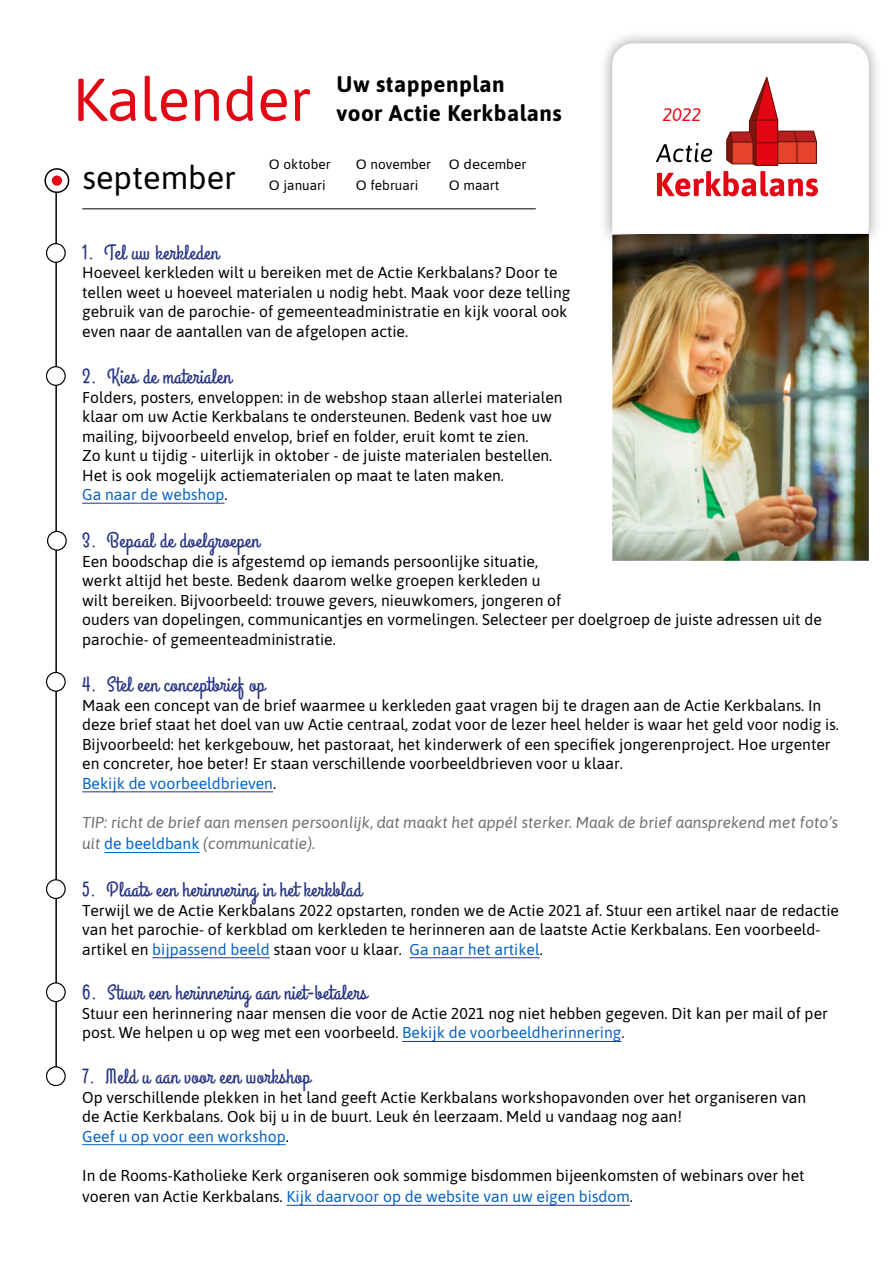
<style>
.page{position:relative;width:893px;height:1263px;background:#fff}
.page>*{position:absolute;margin:0;border:0;box-sizing:border-box;transform-origin:0 0}
.t1{font:60px "Asap";color:#e30613}
.t2{font:32.4px "Asap";color:#000}
.t3{font:700 22.5px/28.5px "Asap";letter-spacing:.02em;color:#000}
.t4{font:21px "Grand Hotel";letter-spacing:.02em;color:#283583}
.t5{font:italic 18.15px "Asap";color:#e30613}
.t6{font:15.75px/19.5px "Asap";color:#000}
.t7{font:italic 15.75px/21.6px "Asap";color:#706f6f}
.t8{font:13.5px "Asap";color:#000;scale:1.11 1}
.s1{color:#0563c1}
.s2{font-style:normal;color:#0563c1}
</style>
<div class="page">
<hr style="left:82px;top:503px;width:142px;height:1px;background:#283583">
<hr style="left:82px;top:791px;width:191px;height:1px;background:#283583">
<hr style="left:104px;top:852px;width:96px;height:1px;background:#0563c1">
<hr style="left:152px;top:957px;width:118px;height:1px;background:#283583">
<hr style="left:409px;top:957px;width:131px;height:1px;background:#283583">
<hr style="left:402px;top:1041px;width:219px;height:1px;background:#283583">
<hr style="left:82px;top:1144px;width:204px;height:1px;background:#0563c1">
<hr style="left:287px;top:1205px;width:343px;height:1px;background:#283583">
<div style="left:44px;top:168px;width:25px;height:25px;border:2px solid #000;border-radius:50%"></div>
<div style="left:52px;top:175px;width:10px;height:11px;background:#e30613;border-radius:50%"></div>
<hr style="left:82px;top:208px;width:454px;height:1px;background:#000">
<hr style="left:55px;top:193px;width:2px;height:887px;background:#000">
<div style="left:47px;top:244px;width:18px;height:18px;background:#fff;border-radius:50%"></div>
<div style="left:46px;top:243px;width:20px;height:20px;border:1px solid #000;border-radius:50%"></div>
<div style="left:47px;top:367px;width:18px;height:18px;background:#fff;border-radius:50%"></div>
<div style="left:46px;top:366px;width:20px;height:20px;border:1px solid #000;border-radius:50%"></div>
<div style="left:48px;top:531px;width:18px;height:19px;background:#fff;border-radius:50%"></div>
<div style="left:47px;top:531px;width:20px;height:20px;border:1px solid #000;border-radius:50%"></div>
<div style="left:47px;top:672px;width:18px;height:19px;background:#fff;border-radius:50%"></div>
<div style="left:46px;top:672px;width:20px;height:20px;border:1px solid #000;border-radius:50%"></div>
<img style="left:612px;top:248px;width:257px;height:313px">
<div style="left:598px;top:30px;width:285px;height:218px;background:#000;opacity:.4"></div>
<svg style="left:612px;top:43px;width:257px;height:191px"></svg>
<div style="left:649px;top:70px;width:177px;height:134px;background:#fff"></div>
<svg style="left:656px;top:77px;width:162px;height:119px"></svg>
<div style="left:47px;top:1067px;width:18px;height:18px;background:#fff;border-radius:50%"></div>
<div style="left:46px;top:1066px;width:20px;height:20px;border:1px solid #000;border-radius:50%"></div>
<div style="left:47px;top:983px;width:18px;height:18px;background:#fff;border-radius:50%"></div>
<div style="left:46px;top:982px;width:20px;height:20px;border:1px solid #000;border-radius:50%"></div>
<div style="left:47px;top:880px;width:18px;height:18px;background:#fff;border-radius:50%"></div>
<div style="left:46px;top:879px;width:20px;height:20px;border:1px solid #000;border-radius:50%"></div>
<h1 class="t1" style="left:73px;top:58px;width:241px">Kalender</h1>
<h3 class="t3" style="left:337px;top:69px;width:227px">Uw stappenplan<br>voor Actie Kerkbalans</h3>
<h2 class="t2" style="left:83px;top:155px;width:155px">september</h2>
<p class="t8" style="left:269px;top:155px;width:57px">O oktober</p>
<p class="t8" style="left:356px;top:155px;width:69px">O november</p>
<p class="t8" style="left:449px;top:155px;width:71px">O december</p>
<p class="t8" style="left:269px;top:176px;width:53px">O januari</p>
<p class="t8" style="left:356px;top:176px;width:58px">O februari</p>
<p class="t8" style="left:449px;top:176px;width:47px">O maart</p>
<p class="t5" style="left:662px;top:102px;width:40px">2022</p>
<h3 class="t4" style="left:82px;top:239px;width:138px">1. Tel uw kerkleden</h3>
<p class="t6" style="left:82px;top:262px;width:490px">Hoeveel kerkleden wilt u bereiken met de Actie Kerkbalans? Door te tellen weet u hoeveel materialen u nodig hebt. Maak voor deze telling gebruik van de parochie- of gemeenteadministratie en kijk vooral ook even naar de aantallen van de afgelopen actie.</p>
<h3 class="t4" style="left:82px;top:363px;width:151px">2. Kies de materialen</h3>
<p class="t6" style="left:82px;top:387px;width:482px">Folders, posters, enveloppen: in de webshop staan allerlei materialen klaar om uw Actie Kerkbalans te ondersteunen. Bedenk vast hoe uw mailing, bijvoorbeeld envelop, brief en folder, eruit komt te zien.<br>Zo kunt u tijdig - uiterlijk in oktober - de juiste materialen bestellen.<br>Het is ook mogelijk actiematerialen op maat te laten maken.<br><span class="s1">Ga naar de webshop</span>.</p>
<h3 class="t4" style="left:82px;top:527px;width:179px">3. Bepaal de doelgroepen</h3>
<p class="t6" style="left:82px;top:550px;width:741px">Een boodschap die is afgestemd op iemands persoonlijke situatie,<br>werkt altijd het beste. Bedenk daarom welke groepen kerkleden u<br>wilt bereiken. Bijvoorbeeld: trouwe gevers, nieuwkomers, jongeren of<br>ouders van dopelingen, communicantjes en vormelingen. Selecteer per doelgroep de juiste adressen uit de parochie- of gemeenteadministratie.</p>
<h3 class="t4" style="left:82px;top:671px;width:184px">4. Stel een conceptbrief op</h3>
<p class="t6" style="left:82px;top:695px;width:758px">Maak een concept van de brief waarmee u kerkleden gaat vragen bij te dragen aan de Actie Kerkbalans. In deze brief staat het doel van uw Actie centraal, zodat voor de lezer heel helder is waar het geld voor nodig is.<br>Bijvoorbeeld: het kerkgebouw, het pastoraat, het kinderwerk of een specifiek jongerenproject. Hoe urgenter en concreter, hoe beter! Er staan verschillende voorbeeldbrieven voor u klaar.<br><span class="s1">Bekijk de voorbeeldbrieven</span>.</p>
<p class="t7" style="left:82px;top:811px;width:757px">TIP: richt de brief aan mensen persoonlijk, dat maakt het appél sterker. Maak de brief aansprekend met foto’s uit <span class="s2">de beeldbank</span> (communicatie).</p>
<h3 class="t4" style="left:82px;top:876px;width:281px">5. Plaats een herinnering in het kerkblad</h3>
<p class="t6" style="left:82px;top:900px;width:758px">Terwijl we de Actie Kerkbalans 2022 opstarten, ronden we de Actie 2021 af. Stuur een artikel naar de redactie van het parochie- of kerkblad om kerkleden te herinneren aan de laatste Actie Kerkbalans. Een voorbeeld&shy;artikel en <span class="s1">bijpassend beeld</span> staan voor u klaar. <span class="s1">Ga naar het artikel</span>.</p>
<h3 class="t4" style="left:82px;top:979px;width:287px">6. Stuur een herinnering aan niet-betalers</h3>
<p class="t6" style="left:82px;top:1003px;width:747px">Stuur een herinnering naar mensen die voor de Actie 2021 nog niet hebben gegeven. Dit kan per mail of per post. We helpen u op weg met een voorbeeld. <span class="s1">Bekijk de voorbeeldherinnering</span>.</p>
<h3 class="t4" style="left:82px;top:1063px;width:230px">7. Meld u aan voor een workshop</h3>
<p class="t6" style="left:82px;top:1086px;width:726px">Op verschillende plekken in het land geeft Actie Kerkbalans workshopavonden over het organiseren van de Actie Kerkbalans. Ook bij u in de buurt. Leuk én leerzaam. Meld u vandaag nog aan!<br><span class="s1">Geef u op voor een workshop</span>.</p>
<p class="t6" style="left:82px;top:1163px;width:724px;line-height:21.6px">In de Rooms-Katholieke Kerk organiseren ook sommige bisdommen bijeenkomsten of webinars over het voeren van Actie Kerkbalans. <span class="s1">Kijk daarvoor op de website van uw eigen bisdom</span>.</p>
</div>
